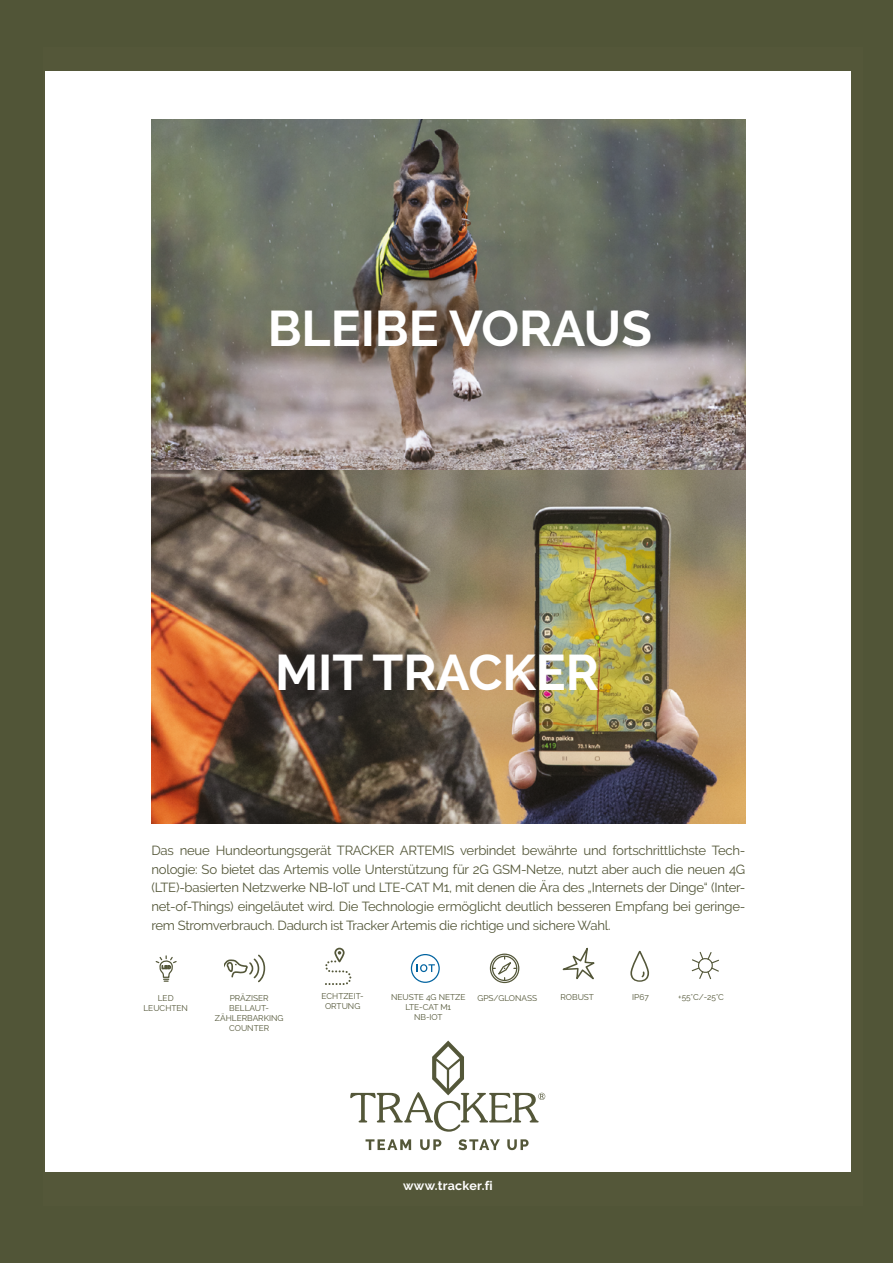
<style>
.page{position:relative;width:893px;height:1263px;background:#515537}
.page>*{position:absolute;margin:0;border:0;box-sizing:border-box;transform-origin:0 0}
.t1{font:700 49.95px "Raleway";color:#fff}
.t2{font:13.2px/18.8px "Raleway";letter-spacing:-.02em;color:#545739;text-align:justify}
.t3{font:700 12.45px "Raleway";letter-spacing:.02em;color:#fff}
.t4{font:8.25px/10.1px "Raleway";color:#545739;text-align:center}
</style>
<div class="page">
<div style="left:45px;top:72px;width:806px;height:1100px;background:#fff"></div>
<svg style="left:350px;top:1040px;width:195px;height:92px"></svg>
<svg style="left:366px;top:1139px;width:163px;height:11px"></svg>
<img style="left:151px;top:119px;width:594px;height:351px">
<img style="left:151px;top:470px;width:594px;height:353px">
<div style="left:630px;top:951px;width:19px;height:31px;border:1px solid #545739;border-radius:8px"></div>
<svg style="left:641px;top:971px;width:4px;height:7px"></svg>
<svg style="left:224px;top:954px;width:42px;height:29px"></svg>
<svg style="left:155px;top:956px;width:22px;height:26px"></svg>
<svg style="left:562px;top:947px;width:32px;height:33px"></svg>
<div style="left:492px;top:956px;width:25px;height:25px;border:1px solid #545739;border-radius:50%"></div>
<div style="left:490px;top:953px;width:29px;height:30px;border:1px solid #545739;border-radius:50%"></div>
<svg style="left:493px;top:956px;width:24px;height:24px"></svg>
<svg style="left:691px;top:951px;width:28px;height:29px"></svg>
<svg style="left:417px;top:964px;width:18px;height:8px"></svg>
<div style="left:411px;top:954px;width:29px;height:29px;border:1px solid #0063a0;border-radius:50%"></div>
<div style="left:334px;top:948px;width:11px;height:14px;border:2px solid #545739;border-radius:4px"></div>
<svg style="left:325px;top:960px;width:26px;height:25px"></svg>
<h1 class="t1" style="left:268px;top:300px;width:386px">BLEIBE VORAUS</h1>
<h1 class="t1" style="left:275px;top:644px;width:325px">MIT TRACKER</h1>
<p class="t2" style="left:151px;top:841px;width:595px">Das neue Hundeortungsgerät TRACKER ARTEMIS verbindet bewährte und fortschrittlichste Tech&shy;nologie: So bietet das Artemis volle Unterstützung für 2G GSM-Netze, nutzt aber auch die neuen 4G (LTE)-basierten Netzwerke NB-IoT und LTE-CAT M1, mit denen die Ära des „Internets der Dinge“ (Inter&shy;net-of-Things) eingeläutet wird. Die Technologie ermöglicht deutlich besseren Empfang bei geringe&shy;rem Stromverbrauch. Dadurch ist Tracker Artemis die richtige und sichere Wahl.</p>
<p class="t4" style="left:143px;top:993px;width:46px">LED<br>LEUCHTEN</p>
<p class="t4" style="left:322px;top:991px;width:44px">ECHTZEIT-</p>
<p class="t4" style="left:477px;top:993px;width:61px">GPS/GLONASS</p>
<p class="t4" style="left:560px;top:992px;width:35px">ROBUST</p>
<p class="t4" style="left:632px;top:992px;width:18px">IP67</p>
<p class="t4" style="left:678px;top:992px;width:47px">+55°C/-25°C</p>
<p class="t4" style="left:215px;top:993px;width:70px">PRÄZISER<br>BELLAUT-<br>ZÄHLERBARKING<br>COUNTER</p>
<p class="t4" style="left:391px;top:992px;width:76px">NEUSTE 4G NETZE<br>LTE-CAT M1<br>NB-IOT</p>
<p class="t4" style="left:325px;top:1001px;width:37px">ORTUNG</p>
<p class="t3" style="left:403px;top:1178px;width:91px">www.tracker.fi</p>
</div>
